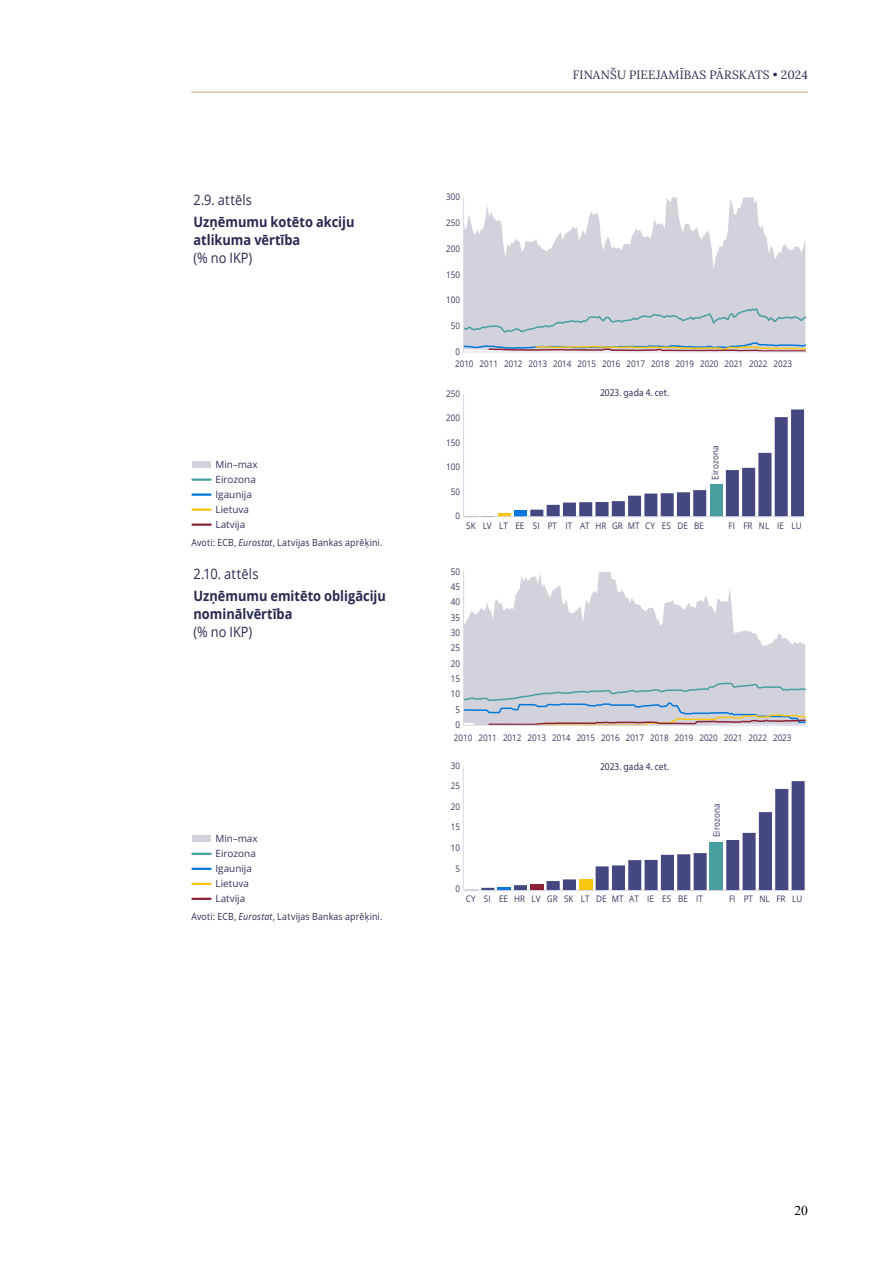
<style>
.page{position:relative;width:893px;height:1263px;background:#fff}
.page>*{position:absolute;margin:0;border:0;box-sizing:border-box;transform-origin:0 0}
.t1{font:700 14.25px/18px "Open Sans";color:#282950;scale:.9 1}
.t2{font:14.25px "Open Sans";letter-spacing:.01em;color:#282950;scale:.9 1}
.t3{font:13.5px "Times New Roman";color:#000}
.t4{font:12px "Lora";letter-spacing:.01em;color:#28294f}
.t5{font:600 10.5px "Open Sans";letter-spacing:.015em;color:#333560;scale:.9 1}
.t6{font:9.9px/15px "Open Sans";color:#333560}
.t7{font:9.75px "Open Sans";letter-spacing:.025em;color:#282950;scale:.9 1}
.t8{font:9.15px "Open Sans";letter-spacing:-.005em;color:#333560;scale:.88 1}
.t9{font:9px "Open Sans";letter-spacing:-.005em;color:#333560;scale:.9 1}
.t10{font:9px "Open Sans";letter-spacing:.02em;color:#333560;scale:.9 1}
.s1{font-size:9.75px}
.s2{font-style:italic}
</style>
<div class="page">
<hr style="left:191px;top:92px;width:617px;height:1px;background:#cbac88">
<svg style="left:464px;top:197px;width:341px;height:108px;fill:#d2d2dc"></svg>
<svg style="left:464px;top:305px;width:343px;height:47px;background:#c8c9d0"></svg>
<hr style="left:464px;top:352px;width:342px;height:1px;background:#d8d8ec">
<hr style="left:463px;top:197px;width:1px;height:155px;background:#d8d8ec">
<div style="left:192px;top:461px;width:19px;height:7px;background:#d2d2dc"></div>
<hr style="left:192px;top:478px;width:19px;height:3px;background:#489e9e">
<hr style="left:192px;top:493px;width:19px;height:3px;background:#0077da">
<hr style="left:192px;top:508px;width:19px;height:3px;background:#f7c611">
<hr style="left:192px;top:523px;width:19px;height:3px;background:#8a2233">
<svg style="left:498px;top:409px;width:306px;height:107px"></svg>
<hr style="left:463px;top:395px;width:1px;height:122px;background:#d6d7e9">
<hr style="left:464px;top:516px;width:342px;height:1px;background:#d6d7e9">
<svg style="left:464px;top:572px;width:341px;height:110px;fill:#d2d2dc"></svg>
<svg style="left:463px;top:682px;width:343px;height:44px;background:#c4c7d0"></svg>
<div style="left:192px;top:836px;width:19px;height:6px;background:#d2d2dc"></div>
<svg style="left:192px;top:853px;width:19px;height:2px"></svg>
<svg style="left:192px;top:868px;width:19px;height:2px"></svg>
<svg style="left:192px;top:883px;width:19px;height:2px"></svg>
<svg style="left:192px;top:898px;width:19px;height:2px"></svg>
<hr style="left:464px;top:725px;width:342px;height:1px;background:#d8d8ec">
<hr style="left:463px;top:572px;width:1px;height:153px;background:#d8d8ec">
<svg style="left:465px;top:781px;width:340px;height:109px"></svg>
<hr style="left:463px;top:767px;width:1px;height:123px;background:#d8d8ec">
<hr style="left:463px;top:890px;width:343px;height:1px;background:#d8d8ec">
<h1 class="t2" style="left:193px;top:190px;width:67px">2.9. attēls</h1>
<h1 class="t1" style="left:193px;top:212px;width:180px">Uzņēmumu kotēto akciju atlikuma vērtība</h1>
<h1 class="t2" style="left:193px;top:248px;width:67px">(% no IKP)</h1>
<p class="t6" style="left:215px;top:456px;width:44px">Min<span class="s1">–</span>max<br>Eirozona<br>Igaunija<br>Lietuva<br>Latvija</p>
<p class="t7" style="left:191px;top:535px;width:214px">Avoti: ECB, <span class="s2">Eurostat</span>, Latvijas Bankas aprēķini.</p>
<h1 class="t2" style="left:193px;top:564px;width:74px">2.10. attēls</h1>
<h1 class="t1" style="left:193px;top:586px;width:215px">Uzņēmumu emitēto obligāciju nominālvērtība</h1>
<h1 class="t2" style="left:193px;top:622px;width:67px">(% no IKP)</h1>
<p class="t6" style="left:215px;top:830px;width:44px">Min<span class="s1">–</span>max<br>Eirozona<br>Igaunija<br>Lietuva<br>Latvija</p>
<p class="t7" style="left:191px;top:910px;width:214px">Avoti: ECB, <span class="s2">Eurostat</span>, Latvijas Bankas aprēķini.</p>
<p class="t9" style="left:446px;top:191px;width:17px">300</p>
<p class="t9" style="left:446px;top:217px;width:17px">250</p>
<p class="t9" style="left:446px;top:242px;width:17px">200</p>
<p class="t9" style="left:446px;top:268px;width:17px">150</p>
<p class="t9" style="left:446px;top:294px;width:17px">100</p>
<p class="t9" style="left:451px;top:320px;width:12px">50</p>
<p class="t9" style="left:455px;top:345px;width:7px">0</p>
<h3 class="t4" style="left:573px;top:66px;width:237px">FINANŠU PIEEJAMĪBAS PĀRSKATS • 2024</h3>
<p class="t9" style="left:455px;top:358px;width:376px">2010 2011 2012 2013 2014 2015 2016 2017 2018 2019 2020 2021 2022 2023</p>
<p class="t9" style="left:446px;top:388px;width:17px">250</p>
<p class="t9" style="left:446px;top:412px;width:17px">200</p>
<p class="t9" style="left:446px;top:436px;width:17px">150</p>
<p class="t9" style="left:446px;top:461px;width:17px">100</p>
<p class="t9" style="left:451px;top:485px;width:12px">50</p>
<p class="t9" style="left:455px;top:509px;width:7px">0</p>
<p class="t5" style="left:600px;top:386px;width:78px">2023. gada 4. cet.</p>
<p class="t9" style="left:466px;top:520px;width:265px">SK LV LT EE SI PT IT AT HR GR MT CY ES DE BE</p>
<p class="t10" style="left:709px;top:480px;width:39px;rotate:-90deg">Eirozona</p>
<p class="t9" style="left:729px;top:520px;width:83px">FI FR NL IE LU</p>
<p class="t8" style="left:451px;top:565px;width:12px">50</p>
<p class="t8" style="left:451px;top:580px;width:12px">45</p>
<p class="t8" style="left:451px;top:596px;width:12px">40</p>
<p class="t8" style="left:451px;top:611px;width:12px">35</p>
<p class="t8" style="left:451px;top:626px;width:12px">30</p>
<p class="t8" style="left:451px;top:642px;width:12px">25</p>
<p class="t8" style="left:451px;top:657px;width:12px">20</p>
<p class="t8" style="left:451px;top:672px;width:12px">15</p>
<p class="t8" style="left:451px;top:688px;width:12px">10</p>
<p class="t8" style="left:455px;top:703px;width:7px">5</p>
<p class="t8" style="left:455px;top:718px;width:7px">0</p>
<p class="t9" style="left:454px;top:731px;width:377px">2010 2011 2012 2013 2014 2015 2016 2017 2018 2019 2020 2021 2022 2023</p>
<p class="t9" style="left:451px;top:759px;width:12px">30</p>
<p class="t9" style="left:451px;top:780px;width:12px">25</p>
<p class="t9" style="left:451px;top:800px;width:12px">20</p>
<p class="t9" style="left:451px;top:821px;width:12px">15</p>
<p class="t9" style="left:451px;top:841px;width:12px">10</p>
<p class="t9" style="left:455px;top:862px;width:7px">5</p>
<p class="t9" style="left:455px;top:883px;width:7px">0</p>
<p class="t5" style="left:600px;top:760px;width:78px">2023. gada 4. cet.</p>
<p class="t10" style="left:710px;top:837px;width:39px;rotate:-90deg">Eirozona</p>
<p class="t9" style="left:466px;top:893px;width:265px">CY SI EE HR LV GR SK LT DE MT AT IE ES BE IT</p>
<p class="t9" style="left:729px;top:893px;width:83px">FI PT NL FR LU</p>
<h2 class="t3" style="left:794px;top:1201px;width:15px">20</h2>
</div>
